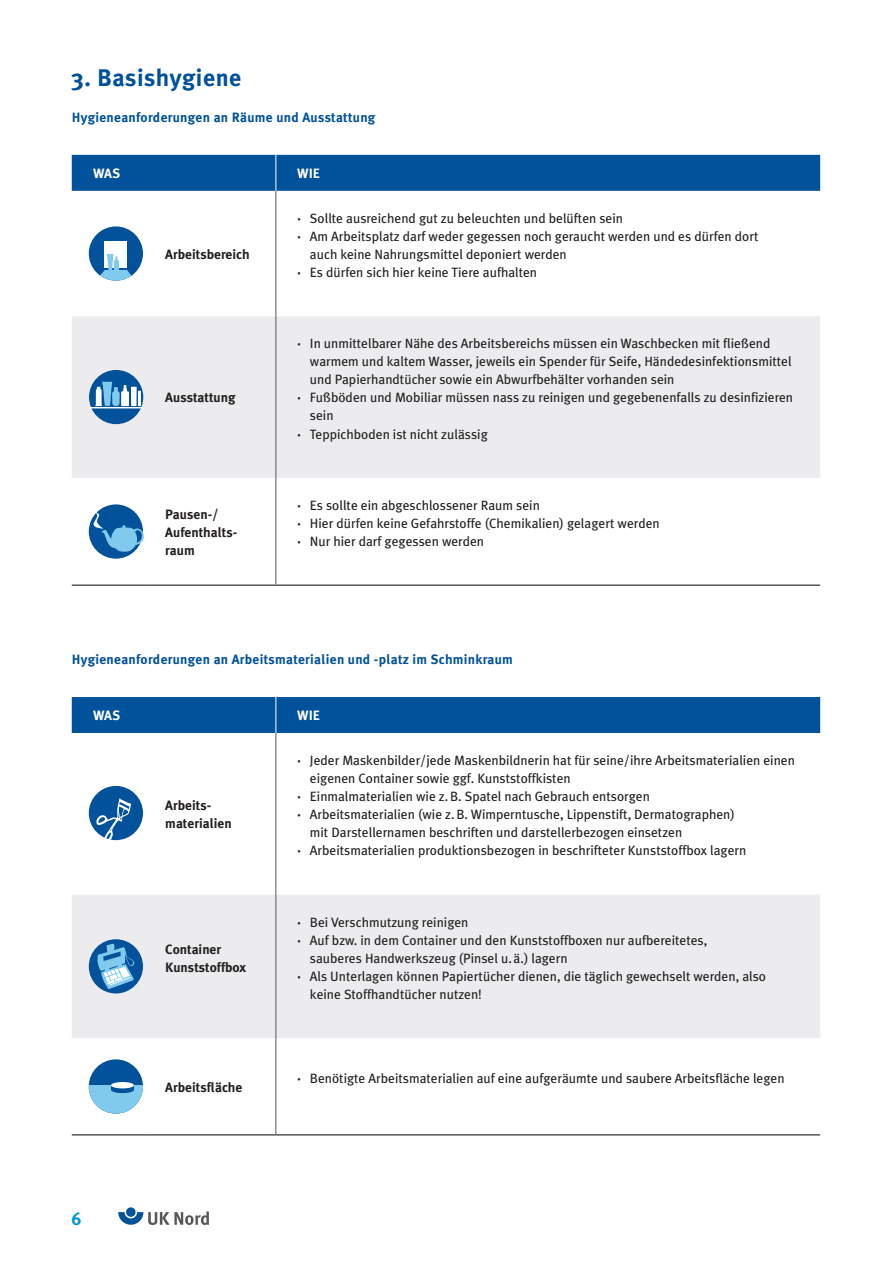
<style>
.page{position:relative;width:893px;height:1263px;background:#fff}
.page>*{position:absolute;margin:0;border:0;box-sizing:border-box;transform-origin:0 0}
.t1{font:700 24px "Meta Plus";letter-spacing:.02em;color:#01519b}
.t2{font:700 18px "Meta Plus";color:#0095db}
.t3{font:13.5px/18.1px "Meta Plus";color:#231f20}
.t4{font:700 13.5px "Meta Plus";letter-spacing:.02em;color:#01519b}
.t5{font:700 13.5px/18.1px "Meta Plus";color:#231f20}
.t6{font:700 13.5px "Meta Plus";color:#fff}
.s1{font-weight:700}
</style>
<div class="page">
<svg style="left:126px;top:1207px;width:10px;height:10px"></svg>
<svg style="left:118px;top:1211px;width:91px;height:14px"></svg>
<div style="left:72px;top:155px;width:748px;height:36px;background:#01519b"></div>
<div style="left:72px;top:316px;width:748px;height:162px;background:#ececee"></div>
<hr style="left:275px;top:191px;width:1px;height:125px;background:#57585a">
<hr style="left:275px;top:316px;width:1px;height:162px;background:#57585a">
<hr style="left:275px;top:478px;width:1px;height:106px;background:#57585a">
<hr style="left:275px;top:155px;width:1px;height:36px;background:#fff">
<hr style="left:72px;top:584px;width:72px;height:2px;background:#57585a">
<hr style="left:144px;top:584px;width:132px;height:2px;background:#57585a">
<hr style="left:276px;top:584px;width:544px;height:2px;background:#57585a">
<div style="left:89px;top:226px;width:54px;height:55px;background:#01519b;border-radius:50%"></div>
<div style="left:105px;top:242px;width:22px;height:26px;background:#fff"></div>
<svg style="left:100px;top:254px;width:31px;height:27px"></svg>
<div style="left:89px;top:370px;width:54px;height:54px;background:#01519b;border-radius:50%"></div>
<svg style="left:95px;top:382px;width:46px;height:24px"></svg>
<hr style="left:89px;top:407px;width:54px;height:1px;background:#fff">
<div style="left:89px;top:504px;width:54px;height:55px;background:#01519b;border-radius:50%"></div>
<svg style="left:93px;top:511px;width:51px;height:41px"></svg>
<div style="left:72px;top:697px;width:748px;height:36px;background:#01519b"></div>
<div style="left:72px;top:894px;width:748px;height:144px;background:#ececee"></div>
<hr style="left:275px;top:733px;width:1px;height:161px;background:#57585a">
<hr style="left:275px;top:895px;width:1px;height:143px;background:#57585a">
<hr style="left:275px;top:1038px;width:1px;height:96px;background:#57585a">
<hr style="left:275px;top:697px;width:1px;height:36px;background:#fff">
<hr style="left:72px;top:1134px;width:72px;height:1px;background:#57585a">
<hr style="left:144px;top:1134px;width:132px;height:1px;background:#57585a">
<hr style="left:276px;top:1134px;width:544px;height:1px;background:#57585a">
<div style="left:89px;top:786px;width:54px;height:54px;background:#01519b;border-radius:50%"></div>
<svg style="left:96px;top:798px;width:35px;height:43px"></svg>
<div style="left:89px;top:939px;width:54px;height:54px;background:#01519b;border-radius:50%"></div>
<svg style="left:98px;top:943px;width:36px;height:46px"></svg>
<div style="left:89px;top:1059px;width:54px;height:54px;background:#01519b;border-radius:50%"></div>
<svg style="left:89px;top:1085px;width:54px;height:28px"></svg>
<div style="left:111px;top:1087px;width:23px;height:6px;background:#01519b;border-radius:50%"></div>
<svg style="left:111px;top:1086px;width:23px;height:3px"></svg>
<div style="left:111px;top:1082px;width:23px;height:6px;background:#fff;border-radius:50%"></div>
<h1 class="t1" style="left:72px;top:64px;width:171px">3. Basishygiene</h1>
<p class="t4" style="left:72px;top:110px;width:305px">Hygieneanforderungen an Räume und Ausstattung</p>
<p class="t6" style="left:93px;top:166px;width:29px">WAS</p>
<p class="t6" style="left:297px;top:166px;width:25px">WIE</p>
<p class="t5" style="left:165px;top:245px;width:86px">Arbeitsbereich</p>
<p class="t5" style="left:165px;top:388px;width:72px">Ausstattung</p>
<p class="t3" style="left:297px;top:209px;width:327px"><span class="s1">·</span> Sollte ausreichend gut zu beleuchten und belüften sein</p>
<p class="t3" style="left:297px;top:227px;width:463px"><span class="s1">·</span> Am Arbeitsplatz darf weder gegessen noch geraucht werden und es dürfen dort</p>
<p class="t3" style="left:310px;top:245px;width:258px">auch keine Nahrungsmittel deponiert werden</p>
<p class="t3" style="left:297px;top:263px;width:242px"><span class="s1">·</span> Es dürfen sich hier keine Tiere aufhalten</p>
<p class="t3" style="left:297px;top:334px;width:475px"><span class="s1">·</span> In unmittelbarer Nähe des Arbeitsbereichs müssen ein Waschbecken mit fließend</p>
<p class="t3" style="left:310px;top:352px;width:483px">warmem und kaltem Wasser, jeweils ein Spender für Seife, Händedesinfektionsmittel</p>
<p class="t3" style="left:310px;top:370px;width:366px">und Papierhandtücher sowie ein Abwurfbehälter vorhanden sein</p>
<p class="t3" style="left:297px;top:388px;width:497px"><span class="s1">·</span> Fußböden und Mobiliar müssen nass zu reinigen und gegebenenfalls zu desinfizieren</p>
<p class="t3" style="left:310px;top:407px;width:25px">sein</p>
<p class="t3" style="left:297px;top:425px;width:192px"><span class="s1">·</span> Teppichboden ist nicht zulässig</p>
<p class="t5" style="left:165px;top:505px;width:72px">Pausen-/<br>Aufenthalts&shy;raum</p>
<p class="t3" style="left:297px;top:496px;width:364px"><span class="s1">·</span> Es sollte ein abgeschlossener Raum sein<br><span class="s1">·</span> Hier dürfen keine Gefahrstoffe (Chemikalien) gelagert werden <span class="s1">·</span> Nur hier darf gegessen werden</p>
<p class="t4" style="left:72px;top:652px;width:443px">Hygieneanforderungen an Arbeitsmaterialien und -platz im Schminkraum</p>
<p class="t6" style="left:93px;top:708px;width:29px">WAS</p>
<p class="t6" style="left:297px;top:708px;width:25px">WIE</p>
<h2 class="t2" style="left:72px;top:1208px;width:12px">6</h2>
<p class="t5" style="left:165px;top:796px;width:68px">Arbeits&shy;materialien</p>
<p class="t5" style="left:165px;top:940px;width:82px">Container<br>Kunststoffbox</p>
<p class="t5" style="left:165px;top:1078px;width:79px">Arbeitsfläche</p>
<p class="t3" style="left:297px;top:751px;width:499px"><span class="s1">·</span> Jeder Maskenbilder/jede Maskenbildnerin hat für seine/ihre Arbeitsmaterialien einen</p>
<p class="t3" style="left:310px;top:769px;width:262px">eigenen Container sowie ggf. Kunststoffkisten</p>
<p class="t3" style="left:297px;top:787px;width:354px"><span class="s1">·</span> Einmalmaterialien wie z.B. Spatel nach Gebrauch entsorgen</p>
<p class="t3" style="left:297px;top:805px;width:439px"><span class="s1">·</span> Arbeitsmaterialien (wie z.B. Wimperntusche, Lippenstift, Dermatographen)</p>
<p class="t3" style="left:310px;top:823px;width:374px">mit Darstellernamen beschriften und darstellerbezogen einsetzen</p>
<p class="t3" style="left:297px;top:841px;width:451px"><span class="s1">·</span> Arbeitsmaterialien produktionsbezogen in beschrifteter Kunststoffbox lagern</p>
<p class="t3" style="left:297px;top:913px;width:173px"><span class="s1">·</span> Bei Verschmutzung reinigen</p>
<p class="t3" style="left:297px;top:931px;width:412px"><span class="s1">·</span> Auf bzw. in dem Container und den Kunststoffboxen nur aufbereitetes,</p>
<p class="t3" style="left:310px;top:949px;width:259px">sauberes Handwerkszeug (Pinsel u.ä.) lagern</p>
<p class="t3" style="left:297px;top:967px;width:470px"><span class="s1">·</span> Als Unterlagen können Papiertücher dienen, die täglich gewechselt werden, also</p>
<p class="t3" style="left:310px;top:985px;width:174px">keine Stoffhandtücher nutzen!</p>
<p class="t3" style="left:297px;top:1069px;width:489px"><span class="s1">·</span> Benötigte Arbeitsmaterialien auf eine aufgeräumte und saubere Arbeitsfläche legen</p>
</div>
